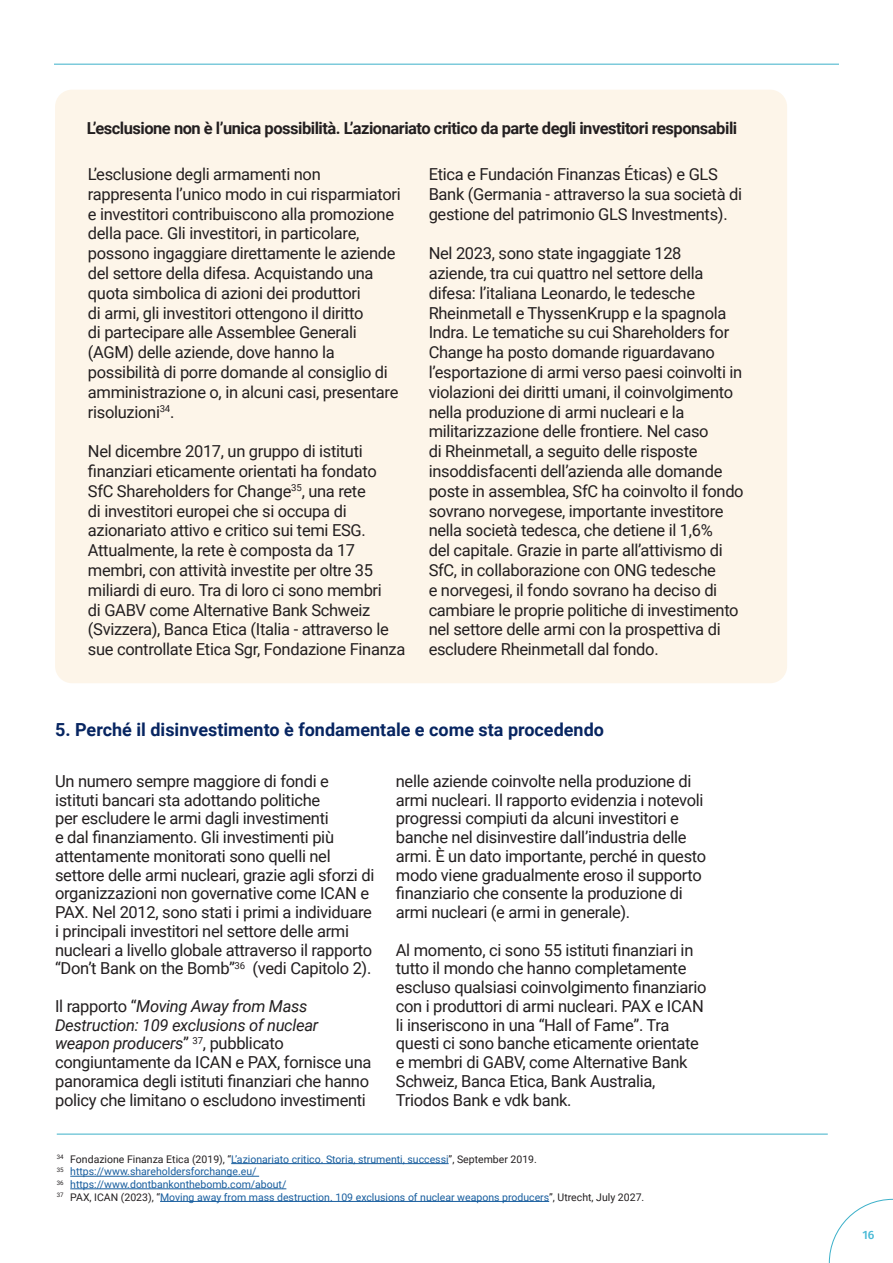
<style>
.page{position:relative;width:893px;height:1263px;background:#fff}
.page>*{position:absolute;margin:0;border:0;box-sizing:border-box;transform-origin:0 0}
.t1{font:700 18px "Roboto";color:#072561}
.t2{font:16.5px/19.8px "Roboto";letter-spacing:-.02em;color:#231f20}
.t3{font:700 16.5px "Roboto";letter-spacing:-.03em;color:#231f20}
.t4{font:500 12px "Fira Sans";color:#4abad6}
.t5{font:10.5px "Roboto";color:#175d9e}
.t6{font:10.5px "Roboto";color:#231f20}
.s1{font-style:italic}
.s2{color:#175d9e}
.s3{color:#231f20}
</style>
<div class="page">
<svg style="left:829px;top:1199px;width:64px;height:64px"></svg>
<div style="left:55px;top:90px;width:732px;height:593px;background:#fdf5e9;border-radius:17px"></div>
<hr style="left:54px;top:64px;width:785px;height:1px;background:#3bb0c9">
<hr style="left:231px;top:1163px;width:218px;height:1px;background:#175d9e">
<hr style="left:70px;top:1176px;width:189px;height:1px;background:#175d9e">
<hr style="left:70px;top:1188px;width:216px;height:1px;background:#175d9e">
<hr style="left:160px;top:1201px;width:389px;height:1px;background:#175d9e">
<hr style="left:57px;top:1134px;width:771px;height:1px;background:#3bb0c9">
<p class="t3" style="left:87px;top:116px;width:652px">L’esclusione non è l’unica possibilità. L’azionariato critico da parte degli investitori responsabili</p>
<p class="t2" style="left:88px;top:164px;width:314px">L’esclusione degli armamenti non rappresenta l’unico modo in cui risparmiatori e investitori contribuiscono alla promozione della pace. Gli investitori, in particolare, possono ingaggiare direttamente le aziende del settore della difesa. Acquistando una quota simbolica di azioni dei produttori<br>di armi, gli investitori ottengono il diritto<br>di partecipare alle Assemblee Generali (AGM) delle aziende, dove hanno la possibilità di porre domande al consiglio di amministrazione o, in alcuni casi, presentare risoluzioni<sup>34</sup>.</p>
<p class="t2" style="left:88px;top:441px;width:319px">Nel dicembre 2017, un gruppo di istituti finanziari eticamente orientati ha fondato SfC Shareholders for Change<sup>35</sup>, una rete<br>di investitori europei che si occupa di azionariato attivo e critico sui temi ESG.<br>Attualmente, la rete è composta da 17 membri, con attività investite per oltre 35 miliardi di euro. Tra di loro ci sono membri<br>di GABV come Alternative Bank Schweiz (Svizzera), Banca Etica (Italia - attraverso le sue controllate Etica Sgr, Fondazione Finanza</p>
<p class="t2" style="left:429px;top:164px;width:315px">Etica e Fundación Finanzas Éticas) e GLS<br>Bank (Germania - attraverso la sua società di gestione del patrimonio GLS Investments).</p>
<p class="t2" style="left:429px;top:243px;width:317px">Nel 2023, sono state ingaggiate 128 aziende, tra cui quattro nel settore della difesa: l’italiana Leonardo, le tedesche Rheinmetall e ThyssenKrupp e la spagnola Indra. Le tematiche su cui Shareholders for Change ha posto domande riguardavano l’esportazione di armi verso paesi coinvolti in violazioni dei diritti umani, il coinvolgimento nella produzione di armi nucleari e la militarizzazione delle frontiere. Nel caso<br>di Rheinmetall, a seguito delle risposte insoddisfacenti dell’azienda alle domande poste in assemblea, SfC ha coinvolto il fondo sovrano norvegese, importante investitore nella società tedesca, che detiene il 1,6%<br>del capitale. Grazie in parte all’attivismo di SfC, in collaborazione con ONG tedesche<br>e norvegesi, il fondo sovrano ha deciso di cambiare le proprie politiche di investimento nel settore delle armi con la prospettiva di escludere Rheinmetall dal fondo.</p>
<p class="t1" style="left:55px;top:717px;width:550px">5. Perché il disinvestimento è fondamentale e come sta procedendo</p>
<p class="t2" style="left:55px;top:771px;width:321px;line-height:18.8px">Un numero sempre maggiore di fondi e istituti bancari sta adottando politiche<br>per escludere le armi dagli investimenti<br>e dal finanziamento. Gli investimenti più attentamente monitorati sono quelli nel settore delle armi nucleari, grazie agli sforzi di organizzazioni non governative come ICAN e PAX. Nel 2012, sono stati i primi a individuare i principali investitori nel settore delle armi nucleari a livello globale attraverso il rapporto “Don’t Bank on the Bomb”<sup>36</sup> (vedi Capitolo 2).</p>
<p class="t2" style="left:55px;top:996px;width:318px;line-height:18.8px">Il rapporto “<span class="s1">Moving Away from Mass Destruction: 109 exclusions of nuclear weapon producers</span>” <sup>37</sup>, pubblicato congiuntamente da ICAN e PAX, fornisce una panoramica degli istituti finanziari che hanno policy che limitano o escludono investimenti</p>
<p class="t2" style="left:396px;top:771px;width:312px;line-height:18.8px">nelle aziende coinvolte nella produzione di armi nucleari. Il rapporto evidenzia i notevoli progressi compiuti da alcuni investitori e banche nel disinvestire dall’industria delle armi. È un dato importante, perché in questo modo viene gradualmente eroso il supporto finanziario che consente la produzione di armi nucleari (e armi in generale).</p>
<p class="t2" style="left:396px;top:940px;width:312px;line-height:18.8px">Al momento, ci sono 55 istituti finanziari in tutto il mondo che hanno completamente escluso qualsiasi coinvolgimento finanziario con i produttori di armi nucleari. PAX e ICAN li inseriscono in una “Hall of Fame”. Tra questi ci sono banche eticamente orientate e membri di GABV, come Alternative Bank Schweiz, Banca Etica, Bank Australia,</p>
<p class="t2" style="left:396px;top:1089px;width:177px">Triodos Bank e vdk bank.</p>
<p class="t6" style="left:57px;top:1152px;width:482px"><sup>34</sup> Fondazione Finanza Etica (2019), “<span class="s2">L’azionariato critico. Storia, strumenti, successi</span>”, September 2019.</p>
<p class="t5" style="left:57px;top:1164px;width:201px"><sup>35</sup> https://www.shareholdersforchange.eu/</p>
<p class="t5" style="left:57px;top:1177px;width:231px"><sup>36</sup> https://www.dontbankonthebomb.com/about/</p>
<p class="t5" style="left:57px;top:1189px;width:589px"><sup>37</sup> <span class="s3">PAX, ICAN (2023), “</span>Moving away from mass destruction. 109 exclusions of nuclear weapons producers<span class="s3">”, Utrecht, July 2027.</span></p>
<p class="t4" style="left:862px;top:1226px;width:13px">16</p>
</div>
